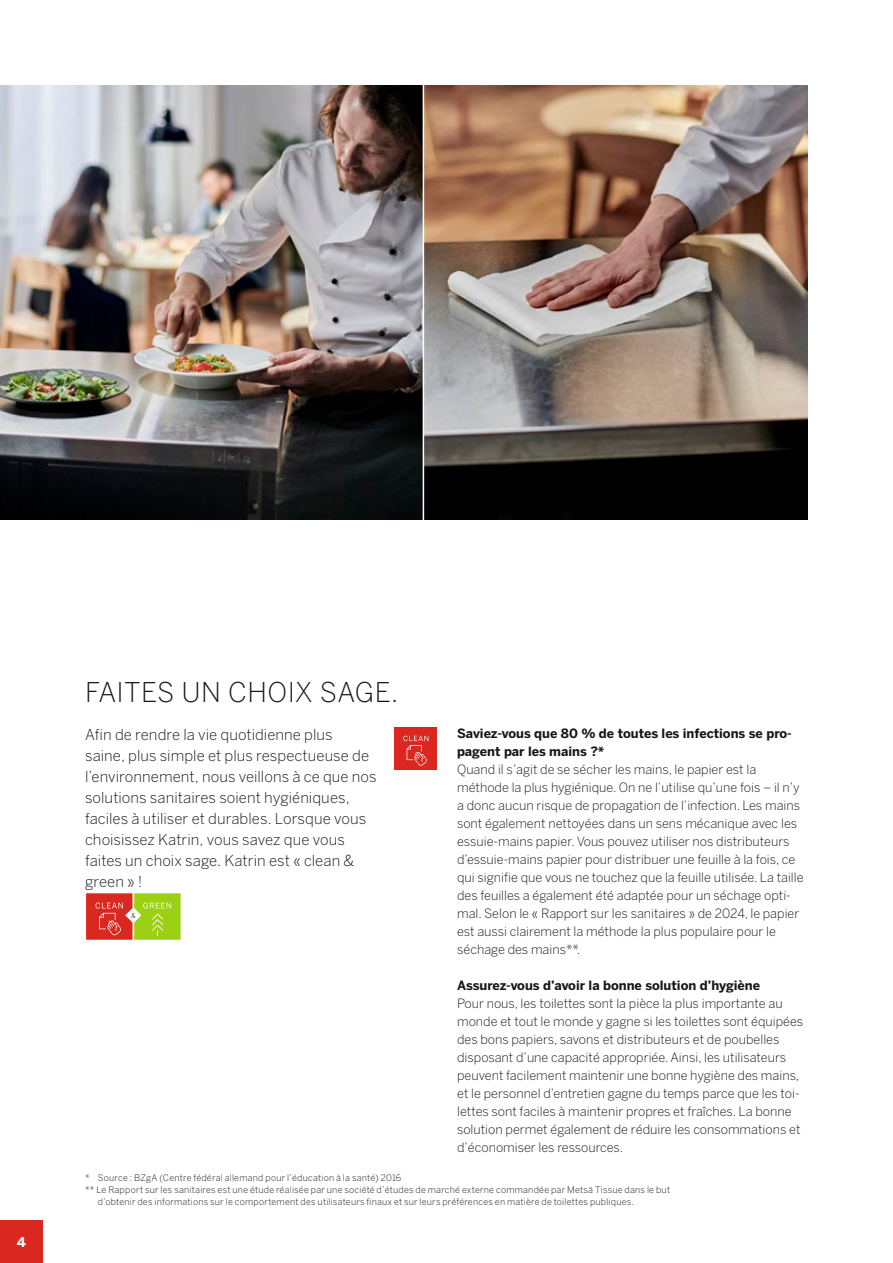
<style>
.page{position:relative;width:893px;height:1263px;background:#fff}
.page>*{position:absolute;margin:0;border:0;box-sizing:border-box;transform-origin:0 0}
.t1{font:300 27px "Benton Sans";letter-spacing:.015em;color:#151616}
.t2{font:300 15px/21px "Benton Sans";letter-spacing:.005em;color:#151616}
.t3{font:700 13.5px "Benton Sans";color:#fff}
.t4{font:300 12.75px/18px "Benton Sans";color:#151616}
.t5{font:700 12.75px/18px "Benton Sans";color:#151616}
.t6{font:300 9px "Benton Sans";letter-spacing:.025em;color:#151616}
</style>
<div class="page">
<img style="left:0;top:85px;width:808px;height:435px">
<hr style="left:423px;top:85px;width:1px;height:438px;background:#fff">
<svg style="left:86px;top:893px;width:95px;height:47px;background:#c18a31"></svg>
<div style="left:395px;top:727px;width:42px;height:43px;background:#da2820"></div>
<svg style="left:403px;top:736px;width:25px;height:30px"></svg>
<div style="left:0;top:1220px;width:43px;height:43px;background:#da2820"></div>
<p class="t3" style="left:17px;top:1234px;width:11px">4</p>
<h1 class="t1" style="left:85px;top:676px;width:315px">FAITES UN CHOIX SAGE.</h1>
<p class="t2" style="left:85px;top:724px;width:293px">Afin de rendre la vie quotidienne plus<br>saine, plus simple et plus respectueuse de l’environnement, nous veillons à ce que nos solutions sanitaires soient hygiéniques, faciles à utiliser et durables. Lorsque vous choisissez Katrin, vous savez que vous faites un choix sage. Katrin est « clean &amp; green » !</p>
<p class="t5" style="left:457px;top:724px;width:336px">Saviez-vous que 80 % de toutes les infections se pro&shy;pagent par les mains ?*</p>
<p class="t4" style="left:457px;top:760px;width:348px">Quand il s’agit de se sécher les mains, le papier est la méthode la plus hygiénique. On ne l’utilise qu’une fois – il n’y a donc aucun risque de propagation de l’infection. Les mains sont également nettoyées dans un sens mécanique avec les essuie-mains papier. Vous pouvez utiliser nos distributeurs d’essuie-mains papier pour distribuer une feuille à la fois, ce qui signifie que vous ne touchez que la feuille utilisée. La taille des feuilles a également été adaptée pour un séchage opti&shy;mal. Selon le « Rapport sur les sanitaires » de 2024, le papier est aussi clairement la méthode la plus populaire pour le séchage des mains**.</p>
<p class="t5" style="left:457px;top:976px;width:305px">Assurez-vous d’avoir la bonne solution d’hygiène</p>
<p class="t4" style="left:457px;top:994px;width:348px">Pour nous, les toilettes sont la pièce la plus importante au monde et tout le monde y gagne si les toilettes sont équipées des bons papiers, savons et distributeurs et de poubelles disposant d’une capacité appropriée. Ainsi, les utilisateurs peuvent facilement maintenir une bonne hygiène des mains, et le personnel d’entretien gagne du temps parce que les toi&shy;lettes sont faciles à maintenir propres et fraîches. La bonne solution permet également de réduire les consommations et d’économiser les ressources.</p>
<p class="t6" style="left:85px;top:1172px;width:318px">* Source : BZgA (Centre fédéral allemand pour l’éducation à la santé) 2016</p>
<p class="t6" style="left:85px;top:1184px;width:587px">** Le Rapport sur les sanitaires est une étude réalisée par une société d’études de marché externe commandée par Metsä Tissue dans le but</p>
<p class="t6" style="left:98px;top:1196px;width:538px">d’obtenir des informations sur le comportement des utilisateurs finaux et sur leurs préférences en matière de toilettes publiques.</p>
</div>
